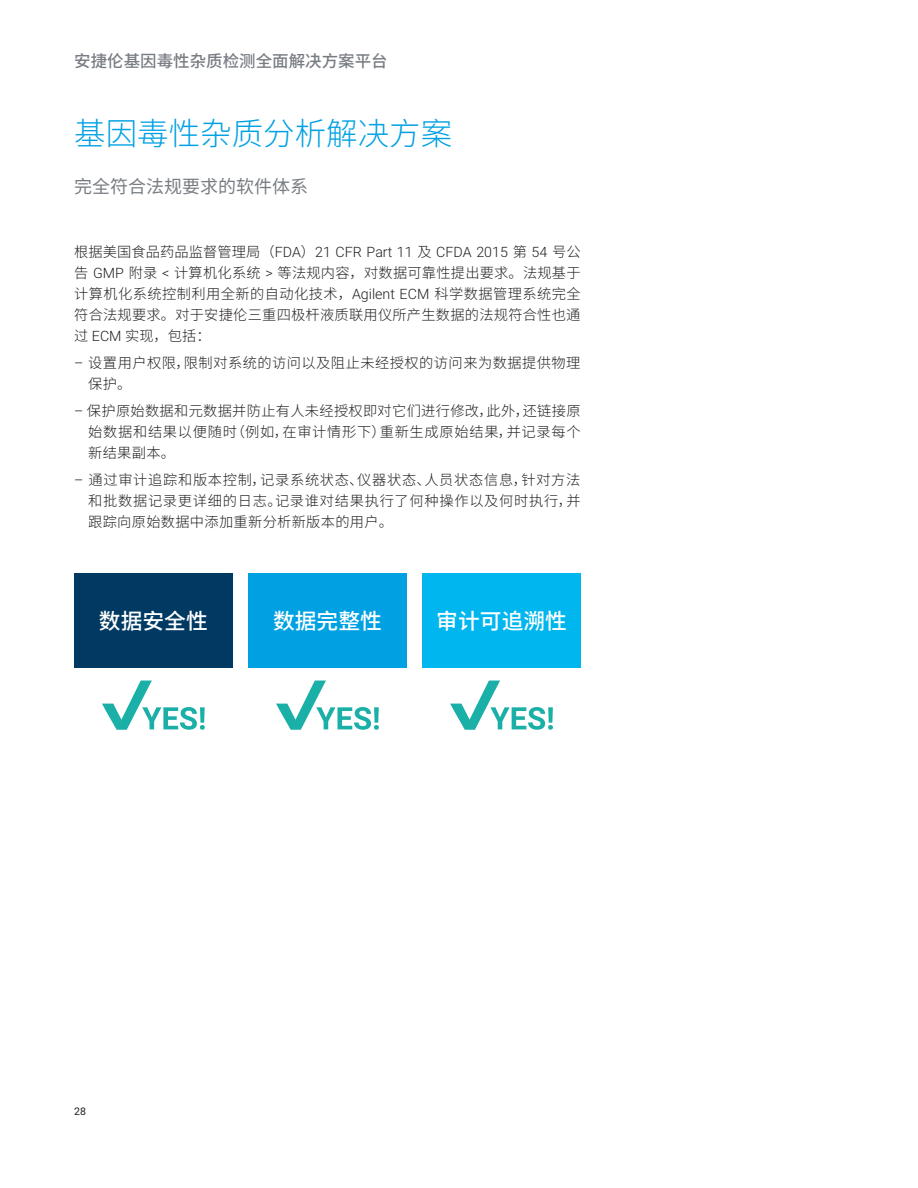
<style>
.page{position:relative;width:918px;height:1188px;background:#fff}
.page>*{position:absolute;margin:0;border:0;box-sizing:border-box;transform-origin:0 0}
.t1{font:300 31.5px "Noto Sans CJ Ksc";color:#00a1e3}
.t2{font:500 21.75px "Source Han Sans CN";color:#fff}
.t3{font:18px "Noto Sans CJ Ksc";color:#787d83}
.t4{font:500 16.5px "Noto Sans CJ Ksc";color:#787d83}
.t5{font:300 14.25px/21px "Noto Sans CJ Ksc";letter-spacing:.03em;color:#231f20;text-align:justify}
.t6{font:300 14.25px "Roboto";color:#231f20}
.t7{font:10.5px "Roboto";color:#231f20}
.s1{font-family:"Noto Sans CJ Ksc"}
.s2{font-family:"Roboto"}
</style>
<div class="page">
<div style="left:74px;top:573px;width:159px;height:95px;background:#003a63"></div>
<div style="left:248px;top:573px;width:159px;height:95px;background:#00a1e3"></div>
<div style="left:422px;top:573px;width:159px;height:95px;background:#00b6ef"></div>
<svg style="left:102px;top:681px;width:103px;height:49px"></svg>
<svg style="left:276px;top:681px;width:103px;height:49px"></svg>
<svg style="left:450px;top:681px;width:103px;height:49px"></svg>
<p class="t4" style="left:74px;top:51px;width:315px">安捷伦基因毒性杂质检测全面解决方案平台</p>
<h1 class="t1" style="left:74px;top:116px;width:379px">基因毒性杂质分析解决方案</h1>
<p class="t3" style="left:74px;top:176px;width:236px">完全符合法规要求的软件体系</p>
<p class="t6" style="left:74px;top:242px;width:508px"><span class="s1">根据美国食品药品监督管理局（</span>FDA<span class="s1">）</span>21 CFR Part 11 <span class="s1">及</span> CFDA 2015 <span class="s1">第</span> 54 <span class="s1">号公</span></p>
<p class="t5" style="left:74px;top:263px;width:508px">告 <span class="s2">GMP</span> 附录 <span class="s2">&lt;</span> 计算机化系统 <span class="s2">&gt;</span> 等法规内容，对数据可靠性提出要求。法规基于计算机化系统控制利用全新的自动化技术，<span class="s2">Agilent ECM</span> 科学数据管理系统完全符合法规要求。对于安捷伦三重四极杆液质联用仪所产生数据的法规符合性也通过 <span class="s2">ECM</span> 实现，包括：</p>
<p class="t5" style="left:88px;top:353px;width:494px;text-indent:-14px"><span class="s2">–</span> 设置用户权限，限制对系统的访问以及阻止未经授权的访问来为数据提供物理保护。</p>
<p class="t5" style="left:88px;top:401px;width:494px;text-indent:-14px"><span class="s2">–</span> 保护原始数据和元数据并防止有人未经授权即对它们进行修改，此外，还链接原始数据和结果以便随时（例如，在审计情形下）重新生成原始结果，并记录每个新结果副本。</p>
<p class="t5" style="left:88px;top:470px;width:494px;text-indent:-14px"><span class="s2">–</span> 通过审计追踪和版本控制，记录系统状态、仪器状态、人员状态信息，针对方法和批数据记录更详细的日志。记录谁对结果执行了何种操作以及何时执行，并跟踪向原始数据中添加重新分析新版本的用户。</p>
<h2 class="t2" style="left:99px;top:608px;width:110px">数据安全性</h2>
<h2 class="t2" style="left:273px;top:608px;width:110px">数据完整性</h2>
<h2 class="t2" style="left:436px;top:608px;width:132px">审计可追溯性</h2>
<p class="t7" style="left:74px;top:1104px;width:13px">28</p>
</div>
